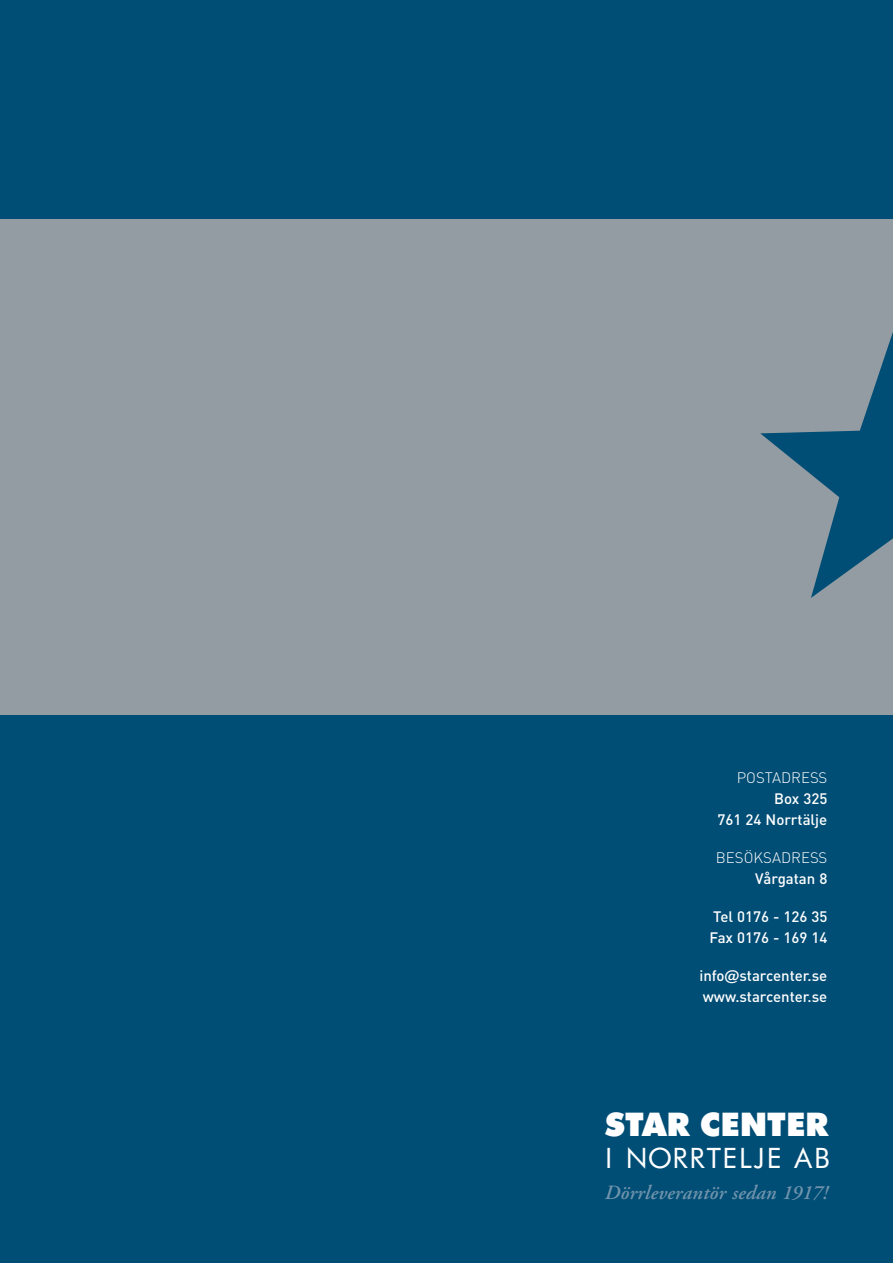
<style>
.page{position:relative;width:893px;height:1263px;background:#004d75}
.page>*{position:absolute;margin:0;border:0;box-sizing:border-box;transform-origin:0 0}
.t1{font:900 32.55px "Futura BT";color:#fff}
.t2{font:28.2px "Futura BT";letter-spacing:.07em;color:#fff}
.t3{font:italic 600 20.25px "Adobe Garamond";letter-spacing:.01em;color:#7093ac}
.t4{font:500 15px/21px "DIN";color:#fff}
.t5{font:300 15px "DIN";color:#fff}
.s1{font-family:"Futura BT";font-weight:800}
</style>
<div class="page">
<div style="left:0;top:219px;width:893px;height:495px;background:#929ca2"></div>
<svg style="left:760px;top:332px;width:133px;height:266px"></svg>
<p class="t5" style="left:737px;top:769px;width:92px">POSTADRESS</p>
<p class="t4" style="left:718px;top:788px;width:111px;text-align:right">Box 325<br>761 24 Norrtälje</p>
<p class="t5" style="left:716px;top:849px;width:113px">BESÖKSADRESS</p>
<p class="t4" style="left:755px;top:868px;width:74px">Vårgatan 8</p>
<p class="t4" style="left:709px;top:906px;width:119px">Tel 0176 - 126 35<br>Fax 0176 - 169 14</p>
<p class="t4" style="left:699px;top:965px;width:129px">info<span class="s1">@</span>starcenter.se www.starcenter.se</p>
<h1 class="t1" style="left:605px;top:1104px;width:225px">STAR CENTER</h1>
<h2 class="t2" style="left:605px;top:1141px;width:226px">I NORRTELJE AB</h2>
<h3 class="t3" style="left:605px;top:1182px;width:224px">Dörrleverantör sedan 1917!</h3>
</div>
